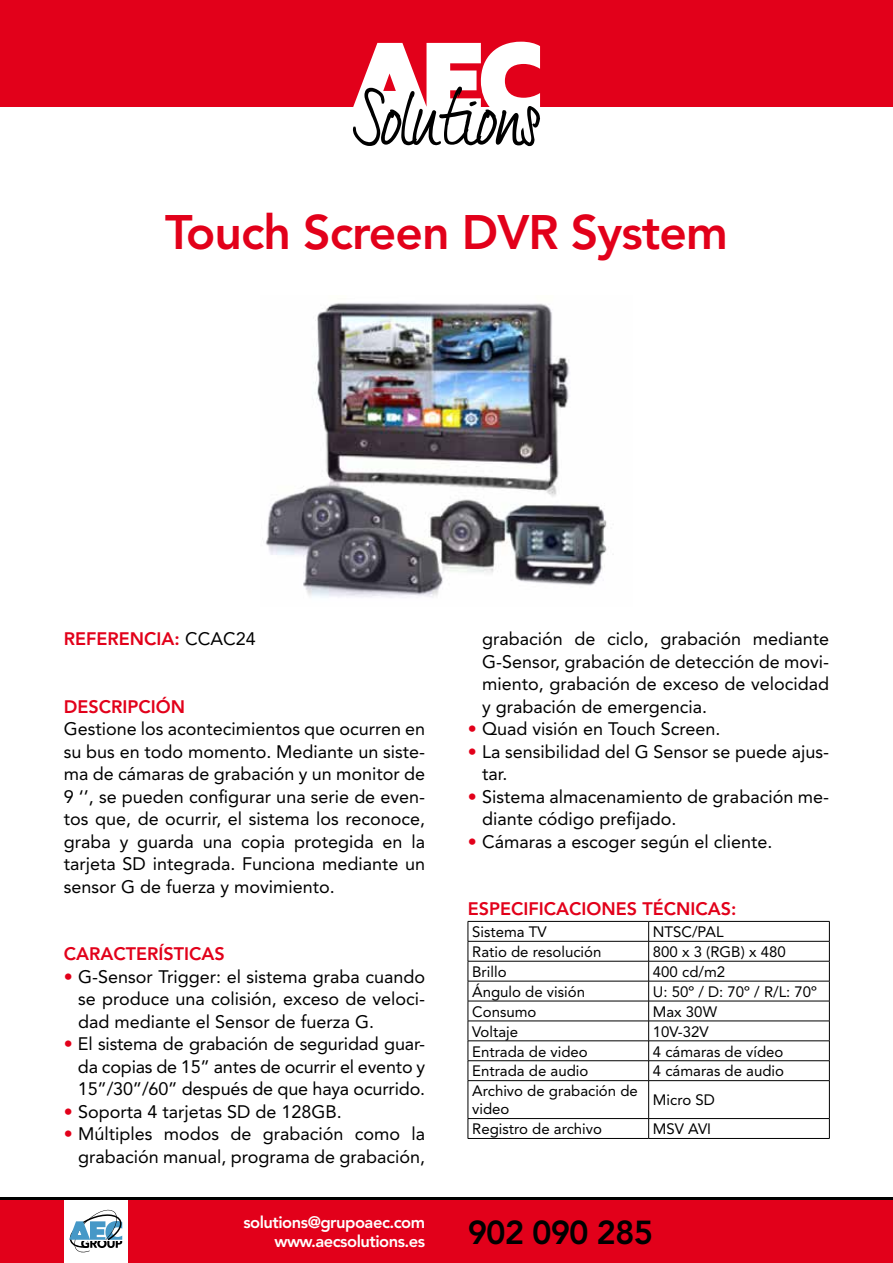
<style>
.page{position:relative;width:893px;height:1263px;background:#fff}
.page>*{position:absolute;margin:0;border:0;box-sizing:border-box;transform-origin:0 0}
.t1{font:800 48px "Avenir";letter-spacing:-.02em;color:#e2001a}
.t2{font:800 33px "Avenir";letter-spacing:-.03em;color:#000}
.t3{font:18px/22.5px "Avenir";color:#000;text-align:justify}
.t4{font:800 18px "Avenir";color:#e2001a}
.t5{font:800 16.5px/19.5px "Avenir";letter-spacing:-.03em;color:#fff;text-align:right}
.t6{font:15px/18px "Avenir";color:#000}
.s1{font-weight:400;color:#000}
.s2{font-weight:800;color:#e2001a}
</style>
<div class="page">
<div style="left:0;top:0;width:893px;height:106px;background:#e2001a"></div>
<div style="left:0;top:1199px;width:893px;height:64px;background:#e2001a"></div>
<div style="left:64px;top:1199px;width:64px;height:64px;background:#fff"></div>
<hr style="left:0;top:1197px;width:893px;height:2px;background:#000">
<svg style="left:353px;top:42px;width:187px;height:104px"></svg>
<hr style="left:468px;top:921px;width:181px;height:1px;background:#000">
<hr style="left:649px;top:921px;width:181px;height:1px;background:#000">
<hr style="left:468px;top:941px;width:181px;height:1px;background:#000">
<hr style="left:649px;top:941px;width:181px;height:1px;background:#000">
<hr style="left:468px;top:961px;width:181px;height:1px;background:#000">
<hr style="left:649px;top:961px;width:181px;height:1px;background:#000">
<hr style="left:468px;top:981px;width:181px;height:1px;background:#000">
<hr style="left:649px;top:981px;width:181px;height:1px;background:#000">
<hr style="left:468px;top:1001px;width:181px;height:1px;background:#000">
<hr style="left:649px;top:1001px;width:181px;height:1px;background:#000">
<hr style="left:468px;top:1021px;width:181px;height:1px;background:#000">
<hr style="left:649px;top:1021px;width:181px;height:1px;background:#000">
<hr style="left:468px;top:1040px;width:181px;height:1px;background:#000">
<hr style="left:649px;top:1040px;width:181px;height:1px;background:#000">
<hr style="left:468px;top:1060px;width:181px;height:1px;background:#000">
<svg style="left:468px;top:921px;width:1px;height:159px"></svg>
<hr style="left:649px;top:1060px;width:181px;height:1px;background:#000">
<svg style="left:648px;top:921px;width:1px;height:159px"></svg>
<svg style="left:829px;top:921px;width:1px;height:159px"></svg>
<hr style="left:468px;top:1080px;width:181px;height:1px;background:#000">
<hr style="left:468px;top:1081px;width:1px;height:37px;background:#000">
<hr style="left:649px;top:1080px;width:181px;height:1px;background:#000">
<hr style="left:648px;top:1081px;width:1px;height:37px;background:#000">
<hr style="left:829px;top:1081px;width:1px;height:37px;background:#000">
<hr style="left:468px;top:1118px;width:181px;height:1px;background:#000">
<svg style="left:468px;top:1119px;width:1px;height:19px"></svg>
<hr style="left:649px;top:1118px;width:181px;height:1px;background:#000">
<svg style="left:648px;top:1119px;width:1px;height:19px"></svg>
<svg style="left:829px;top:1119px;width:1px;height:19px"></svg>
<hr style="left:468px;top:1138px;width:181px;height:1px;background:#000">
<hr style="left:649px;top:1138px;width:181px;height:1px;background:#000">
<svg style="left:69px;top:1209px;width:54px;height:43px"></svg>
<img style="left:265px;top:303px;width:349px;height:295px">
<h1 class="t1" style="left:165px;top:204px;width:564px">Touch Screen DVR System</h1>
<p class="t4" style="left:64px;top:628px;width:194px">REFERENCIA: <span class="s1">CCAC24</span></p>
<p class="t4" style="left:64px;top:696px;width:123px">DESCRIPCIÓN</p>
<p class="t3" style="left:64px;top:718px;width:363px">Gestione los acontecimientos que ocurren en su bus en todo momento. Mediante un siste&shy;ma de cámaras de grabación y un monitor de 9 ‘’, se pueden configurar una serie de even&shy;tos que, de ocurrir, el sistema los reconoce, graba y guarda una copia protegida en la tarjeta SD integrada. Funciona mediante un sensor G de fuerza y movimiento.</p>
<p class="t4" style="left:64px;top:943px;width:162px">CARACTERÍSTICAS</p>
<p class="t3" style="left:78px;top:965px;width:349px;text-indent:-14px"><span class="s2">•</span> G-Sensor Trigger: el sistema graba cuando se produce una colisión, exceso de veloci&shy;dad mediante el Sensor de fuerza G.</p>
<p class="t3" style="left:78px;top:1033px;width:349px;text-indent:-14px"><span class="s2">•</span> El sistema de grabación de seguridad guar&shy;da copias de 15” antes de ocurrir el evento y 15”/30”/60” después de que haya ocurrido.</p>
<p class="t3" style="left:64px;top:1100px;width:280px"><span class="s2">•</span> Soporta 4 tarjetas SD de 128GB.</p>
<p class="t3" style="left:64px;top:1123px;width:363px;text-align:right"><span class="s2">•</span> Múltiples modos de grabación como la grabación manual, programa de grabación,</p>
<p class="t3" style="left:482px;top:628px;width:349px">grabación de ciclo, grabación mediante G-Sensor, grabación de detección de movi&shy;miento, grabación de exceso de velocidad y grabación de emergencia.</p>
<p class="t3" style="left:468px;top:718px;width:254px"><span class="s2">•</span> Quad visión en Touch Screen.</p>
<p class="t3" style="left:482px;top:740px;width:349px;text-indent:-14px"><span class="s2">•</span> La sensibilidad del G Sensor se puede ajus&shy;tar.</p>
<p class="t3" style="left:482px;top:785px;width:349px;text-indent:-14px"><span class="s2">•</span> Sistema almacenamiento de grabación me&shy;diante código prefijado.</p>
<p class="t3" style="left:468px;top:830px;width:306px"><span class="s2">•</span> Cámaras a escoger según el cliente.</p>
<p class="t4" style="left:468px;top:898px;width:270px">ESPECIFICACIONES TÉCNICAS:</p>
<p class="t6" style="left:472px;top:923px;width:76px">Sistema TV</p>
<p class="t6" style="left:653px;top:923px;width:72px">NTSC/PAL</p>
<p class="t6" style="left:472px;top:943px;width:131px">Ratio de resolución</p>
<p class="t6" style="left:653px;top:943px;width:134px">800 x 3 (RGB) x 480</p>
<p class="t6" style="left:472px;top:963px;width:36px">Brillo</p>
<p class="t6" style="left:653px;top:963px;width:74px">400 cd/m2</p>
<p class="t6" style="left:472px;top:982px;width:114px">Ángulo de visión</p>
<p class="t6" style="left:653px;top:982px;width:166px">U: 50º / D: 70º / R/L: 70º</p>
<p class="t6" style="left:472px;top:1002px;width:66px">Consumo</p>
<p class="t6" style="left:653px;top:1002px;width:66px">Max 30W</p>
<p class="t6" style="left:472px;top:1022px;width:47px">Voltaje</p>
<p class="t6" style="left:653px;top:1022px;width:57px">10V-32V</p>
<p class="t6" style="left:472px;top:1042px;width:117px">Entrada de video</p>
<p class="t6" style="left:653px;top:1042px;width:132px">4 cámaras de vídeo</p>
<p class="t6" style="left:472px;top:1062px;width:118px">Entrada de audio</p>
<p class="t6" style="left:653px;top:1062px;width:133px">4 cámaras de audio</p>
<p class="t6" style="left:472px;top:1082px;width:167px">Archivo de grabación de video</p>
<p class="t6" style="left:653px;top:1091px;width:63px">Micro SD</p>
<p class="t6" style="left:472px;top:1120px;width:131px">Registro de archivo</p>
<p class="t6" style="left:653px;top:1120px;width:60px">MSV AVI</p>
<p class="t5" style="left:243px;top:1212px;width:183px">solutions@grupoaec.com www.aecsolutions.es</p>
<h2 class="t2" style="left:468px;top:1212px;width:187px">902 090 285</h2>
</div>
